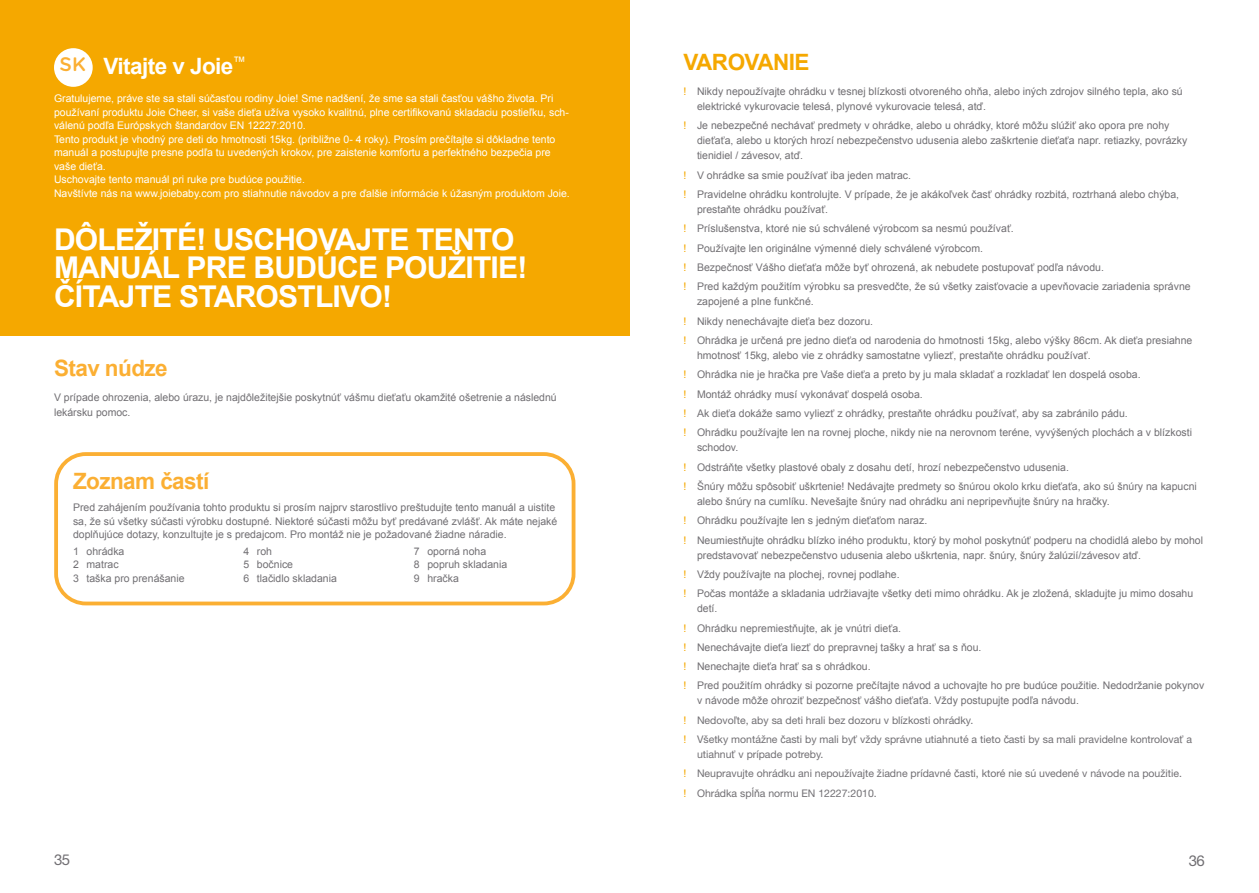
<style>
.page{position:relative;width:1259px;height:893px;background:#fff}
.page>*{position:absolute;margin:0;border:0;box-sizing:border-box;transform-origin:0 0}
.t1{font:700 30px/28.5px "Arial";letter-spacing:-.025em;color:#fff}
.t2{font:700 22.5px "Arial";letter-spacing:-.025em;color:#fbaf33}
.t3{font:700 22.5px "Arial";letter-spacing:-.025em;color:#fff}
.t4{font:700 22.5px "Arial";letter-spacing:-.025em;color:#f5a800}
.t5{font:15px "Helvetica Neue LT Std";color:#716f73}
.t6{font:10.5px/19.4px "Arial";color:#716f73}
.t7{font:10.5px/13.5px "Arial";color:#fff}
.t8{font:10.5px/19.4px "Helvetica Neue LT Std";color:#716f73}
.s1{font-family:"Gotham Rounded";font-weight:500;font-size:19.5px;color:#fbaf33}
.s2{color:#f5a800}
.s3{font-family:"Arial";color:#f5a800}
.s4{font-family:"Arial"}
</style>
<div class="page">
<div style="left:54px;top:452px;width:521px;height:153px;border:4px solid #fbaf33;border-radius:30px"></div>
<div style="left:0;top:0;width:629px;height:335px;background:#f5a800"></div>
<div style="left:54px;top:48px;width:39px;height:39px;background:#fff;border-radius:50%"></div>
<h2 class="t3" style="left:60px;top:51px;width:188px"><span class="s1">SK</span> Vitajte v Joie<sup>™</sup></h2>
<p class="t7" style="left:54px;top:92px;width:517px">Gratulujeme, práve ste sa stali súčasťou rodiny Joie! Sme nadšení, že sme sa stali časťou vášho života. Pri používaní produktu Joie Cheer, si vaše dieťa užíva vysoko kvalitnú, plne certifikovanú skladaciu postieľku, sch&shy;válenú podľa Európskych štandardov EN 12227:2010.<br>Tento produkt je vhodný pre deti do hmotnosti 15kg. (približne 0- 4 roky). Prosím prečítajte si dôkladne tento manuál a postupujte presne podľa tu uvedených krokov, pre zaistenie komfortu a perfektného bezpečia pre vaše dieťa.<br>Uschovajte tento manuál pri ruke pre budúce použitie.<br>Navštívte nás na www.joiebaby.com pro stiahnutie návodov a pre ďalšie informácie k úžasným produktom Joie.</p>
<h1 class="t1" style="left:54px;top:226px;width:475px">DÔLEŽITÉ! USCHOVAJTE TENTO<br>MANUÁL PRE BUDÚCE POUŽITIE!<br>ČÍTAJTE STAROSTLIVO!</h1>
<h2 class="t2" style="left:54px;top:353px;width:115px">Stav núdze</h2>
<p class="t6" style="left:54px;top:390px;width:504px;line-height:15px">V prípade ohrozenia, alebo úrazu, je najdôležitejšie poskytnúť vášmu dieťaťu okamžité ošetrenie a následnú lekársku pomoc.</p>
<h2 class="t2" style="left:73px;top:467px;width:138px">Zoznam častí</h2>
<p class="t6" style="left:73px;top:501px;width:486px;line-height:13.5px">Pred zahájením používania tohto produktu si prosím najprv starostlivo preštudujte tento manuál a uistite sa, že sú všetky súčasti výrobku dostupné. Niektoré súčasti môžu byť predávané zvlášť. Ak máte nejaké doplňujúce dotazy, konzultujte je s predajcom. Pro montáž nie je požadované žiadne náradie.</p>
<p class="t6" style="left:73px;top:544px;width:113px;line-height:13.5px">1 ohrádka<br>2 matrac<br>3 taška pro prenášanie</p>
<p class="t6" style="left:243px;top:544px;width:95px;line-height:13.5px">4 roh<br>5 bočnice<br>6 tlačidlo skladania</p>
<p class="t6" style="left:414px;top:544px;width:95px;line-height:13.5px">7 oporná noha<br>8 popruh skladania<br>9 hračka</p>
<h2 class="t4" style="left:683px;top:48px;width:127px">VAROVANIE</h2>
<p class="t6" style="left:697px;top:84px;width:487px;line-height:15px;text-indent:-14px"><span class="s2">!</span> Nikdy nepoužívajte ohrádku v tesnej blízkosti otvoreného ohňa, alebo iných zdrojov silného tepla, ako sú elektrické vykurovacie telesá, plynové vykurovacie telesá, atď.</p>
<p class="t6" style="left:697px;top:118px;width:492px;line-height:15px;text-indent:-14px"><span class="s2">!</span> Je nebezpečné nechávať predmety v ohrádke, alebo u ohrádky, ktoré môžu slúžiť ako opora pre nohy dieťaťa, alebo u ktorých hrozí nebezpečenstvo udusenia alebo zaškrtenie dieťaťa napr. retiazky, povrázky tienidiel / závesov, atď.</p>
<p class="t6" style="left:683px;top:165px;width:497px"><span class="s2">!</span> V ohrádke sa smie používať iba jeden matrac.<br><span class="s2">!</span> Pravidelne ohrádku kontrolujte. V prípade, že je akákoľvek časť ohrádky rozbitá, roztrhaná alebo chýba,</p>
<p class="t6" style="left:683px;top:200px;width:509px;text-indent:14px">prestaňte ohrádku používať.<br><span class="s2">!</span> Príslušenstva, ktoré nie sú schválené výrobcom sa nesmú používať.<br><span class="s2">!</span> Používajte len originálne výmenné diely schválené výrobcom.<br><span class="s2">!</span> Bezpečnosť Vášho dieťaťa môže byť ohrozená, ak nebudete postupovať podľa návodu.<br><span class="s2">!</span> Pred každým použitím výrobku sa presvedčte, že sú všetky zaisťovacie a upevňovacie zariadenia správne</p>
<p class="t6" style="left:683px;top:292px;width:510px;text-indent:14px">zapojené a plne funkčné.<br><span class="s2">!</span> Nikdy nenechávajte dieťa bez dozoru.<br><span class="s2">!</span> Ohrádka je určená pre jedno dieťa od narodenia do hmotnosti 15kg, alebo výšky 86cm. Ak dieťa presiahne</p>
<p class="t6" style="left:683px;top:346px;width:510px;text-indent:14px">hmotnosť 15kg, alebo vie z ohrádky samostatne vyliezť, prestaňte ohrádku používať.<br><span class="s2">!</span> Ohrádka nie je hračka pre Vaše dieťa a preto by ju mala skladať a rozkladať len dospelá osoba.<br><span class="s2">!</span> Montáž ohrádky musí vykonávať dospelá osoba.<br><span class="s2">!</span> Ak dieťa dokáže samo vyliezť z ohrádky, prestaňte ohrádku používať, aby sa zabránilo pádu.<br><span class="s2">!</span> Ohrádku používajte len na rovnej ploche, nikdy nie na nerovnom teréne, vyvýšených plochách a v blízkosti</p>
<p class="t6" style="left:683px;top:438px;width:515px;text-indent:14px">schodov.<br><span class="s2">!</span> Odstráňte všetky plastové obaly z dosahu detí, hrozí nebezpečenstvo udusenia.<br><span class="s2">!</span> Šnúry môžu spôsobiť uškrtenie! Nedávajte predmety so šnúrou okolo krku dieťaťa, ako sú šnúry na kapucni</p>
<p class="t6" style="left:683px;top:492px;width:521px;text-indent:14px">alebo šnúry na cumlíku. Nevešajte šnúry nad ohrádku ani nepripevňujte šnúry na hračky.<br><span class="s2">!</span> Ohrádku používajte len s jedným dieťaťom naraz.<br><span class="s2">!</span> Neumiestňujte ohrádku blízko iného produktu, ktorý by mohol poskytnúť podperu na chodidlá alebo by mohol</p>
<p class="t6" style="left:683px;top:545px;width:511px;text-indent:14px">predstavovať nebezpečenstvo udusenia alebo uškrtenia, napr. šnúry, šnúry žalúzií/závesov atď.<br><span class="s2">!</span> Vždy používajte na plochej, rovnej podlahe.<br><span class="s2">!</span> Počas montáže a skladania udržiavajte všetky deti mimo ohrádku. Ak je zložená, skladujte ju mimo dosahu</p>
<p class="t6" style="left:683px;top:599px;width:522px;text-indent:14px">detí.<br><span class="s2">!</span> Ohrádku nepremiestňujte, ak je vnútri dieťa.<br><span class="s2">!</span> Nenechávajte dieťa liezť do prepravnej tašky a hrať sa s ňou.<br><span class="s2">!</span> Nenechajte dieťa hrať sa s ohrádkou.<br><span class="s2">!</span> Pred použitím ohrádky si pozorne prečítajte návod a uchovajte ho pre budúce použitie. Nedodržanie pokynov</p>
<p class="t6" style="left:697px;top:691px;width:383px">v návode môže ohroziť bezpečnosť vášho dieťaťa. Vždy postupujte podľa návodu.</p>
<p class="t8" style="left:683px;top:710px;width:510px"><span class="s3">!</span> Nedovo<span class="s4">ľ</span>te, aby sa deti hrali bez dozoru v blízkosti ohrádky.<br><span class="s3">!</span> Všetky montážne <span class="s4">č</span>asti by mali by<span class="s4">ť</span> vždy správne utiahnuté a tieto <span class="s4">č</span>asti by sa mali pravidelne kontrolova<span class="s4">ť</span> a</p>
<p class="t8" style="left:683px;top:745px;width:500px;text-indent:14px">utiahnu<span class="s4">ť</span> v prípade potreby.<br><span class="s3">!</span> Neupravujte ohrádku ani nepoužívajte žiadne prídavné <span class="s4">č</span>asti, ktoré nie sú uvedené v návode na použitie. <span class="s3">!</span> Ohrádka sp<span class="s4">ĺň</span>a normu EN 12227:2010.</p>
<h3 class="t5" style="left:54px;top:851px;width:18px">35</h3>
<h3 class="t5" style="left:1188px;top:851px;width:18px">36</h3>
</div>
